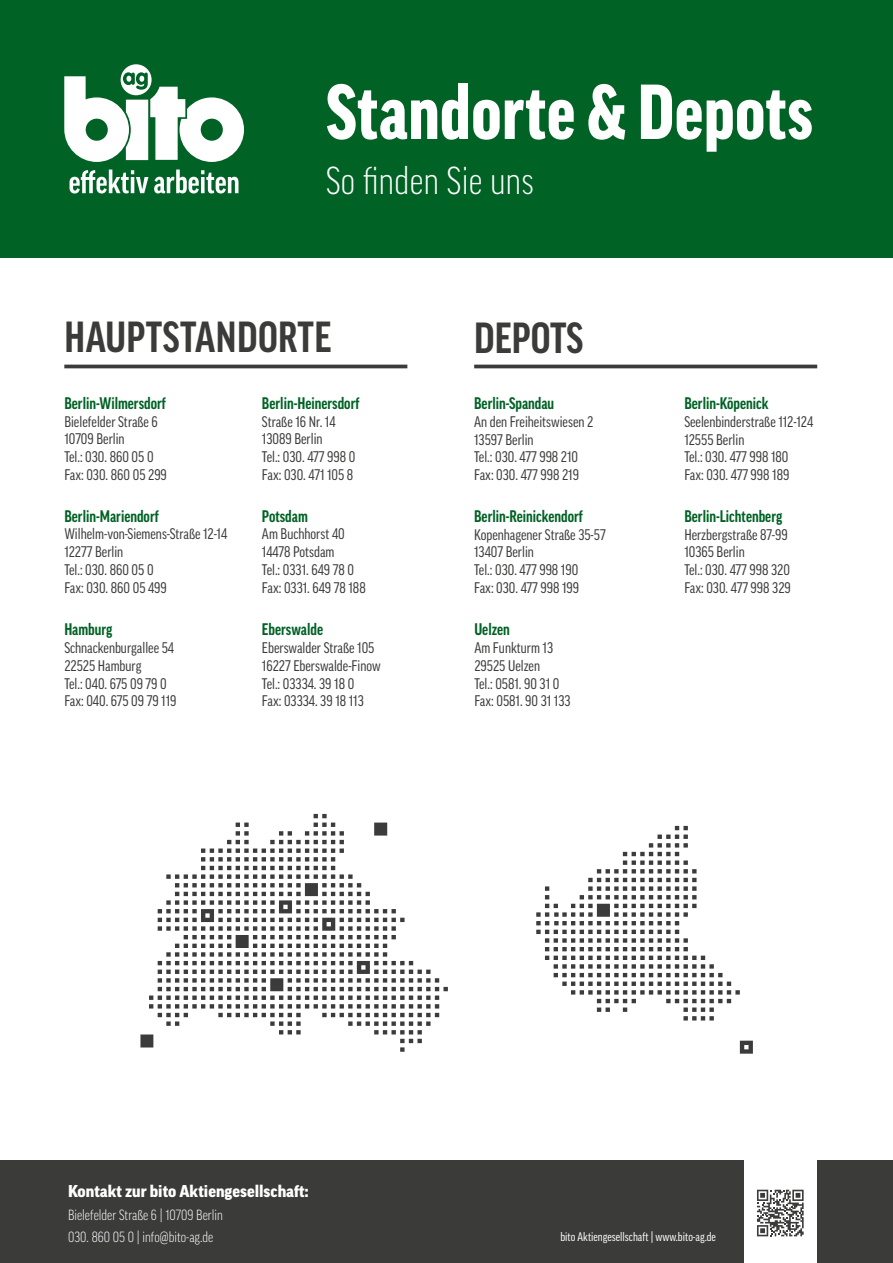
<style>
.page{position:relative;width:893px;height:1263px;background:#fff}
.page>*{position:absolute;margin:0;border:0;box-sizing:border-box;transform-origin:0 0}
.t1{font:900 condensed 75px "Good Pro";letter-spacing:.01em;color:#fff}
.t2{font:700 condensed 42px "Good Pro";letter-spacing:.01em;color:#3b3b3a}
.t3{font:300 condensed 37.5px "Good Pro";letter-spacing:.01em;color:#fff}
.t4{font:900 16.5px "Good Pro";color:#fff}
.t5{font:700 condensed 16.2px "Good Pro";color:#006125}
.t6{font:condensed 14.85px/17.9px "Good Pro";color:#3b3b3a}
.t7{font:300 condensed 14.25px/22.5px "Good Pro";color:#fff}
.t8{font:condensed 12px "Good Pro";color:#fff}
</style>
<div class="page">
<div style="left:0;top:0;width:893px;height:258px;background:#016225"></div>
<svg style="left:70px;top:170px;width:78px;height:23px"></svg>
<svg style="left:154px;top:170px;width:84px;height:23px"></svg>
<svg style="left:64px;top:64px;width:180px;height:98px"></svg>
<hr style="left:64px;top:365px;width:343px;height:3px;background:#3b3b3a">
<hr style="left:474px;top:365px;width:343px;height:3px;background:#3b3b3a">
<div style="left:140px;top:1034px;width:13px;height:13px;background:#3b3b3b"></div>
<svg style="left:149px;top:814px;width:299px;height:238px"></svg>
<svg style="left:536px;top:826px;width:204px;height:194px"></svg>
<svg style="left:740px;top:1041px;width:13px;height:13px"></svg>
<div style="left:0;top:1161px;width:893px;height:102px;background:#3b3b3a"></div>
<div style="left:744px;top:1155px;width:72px;height:108px;background:#fff"></div>
<svg style="left:757px;top:1190px;width:47px;height:46px"></svg>
<h1 class="t1" style="left:326px;top:70px;width:488px">Standorte &amp; Depots</h1>
<h3 class="t3" style="left:326px;top:160px;width:209px">So finden Sie uns</h3>
<h2 class="t2" style="left:65px;top:314px;width:268px">HAUPTSTANDORTE</h2>
<h2 class="t2" style="left:474px;top:314px;width:111px">DEPOTS</h2>
<p class="t5" style="left:64px;top:394px;width:103px">Berlin-Wilmersdorf</p>
<p class="t6" style="left:64px;top:412px;width:104px">Bielefelder Straße 6<br>10709 Berlin<br>Tel.: 030. 860 05 0<br>Fax: 030. 860 05 299</p>
<p class="t5" style="left:64px;top:507px;width:96px">Berlin-Mariendorf</p>
<p class="t6" style="left:64px;top:525px;width:164px">Wilhelm-von-Siemens-Straße 12-14<br>12277 Berlin<br>Tel.: 030. 860 05 0<br>Fax: 030. 860 05 499</p>
<p class="t5" style="left:64px;top:620px;width:50px">Hamburg</p>
<p class="t6" style="left:64px;top:639px;width:114px">Schnackenburgallee 54<br>22525 Hamburg<br>Tel.: 040. 675 09 79 0<br>Fax: 040. 675 09 79 119</p>
<p class="t5" style="left:262px;top:394px;width:99px">Berlin-Heinersdorf</p>
<p class="t6" style="left:262px;top:412px;width:95px">Straße 16 Nr. 14<br>13089 Berlin<br>Tel.: 030. 477 998 0<br>Fax: 030. 471 105 8</p>
<p class="t5" style="left:262px;top:507px;width:47px">Potsdam</p>
<p class="t6" style="left:262px;top:525px;width:105px">Am Buchhorst 40<br>14478 Potsdam<br>Tel.: 0331. 649 78 0<br>Fax: 0331. 649 78 188</p>
<p class="t5" style="left:262px;top:620px;width:63px">Eberswalde</p>
<p class="t6" style="left:262px;top:639px;width:120px">Eberswalder Straße 105<br>16227 Eberswalde-Finow<br>Tel.: 03334. 39 18 0<br>Fax: 03334. 39 18 113</p>
<p class="t5" style="left:474px;top:394px;width:82px">Berlin-Spandau</p>
<p class="t6" style="left:474px;top:413px;width:121px">An den Freiheitswiesen 2<br>13597 Berlin<br>Tel.: 030. 477 998 210<br>Fax: 030. 477 998 219</p>
<p class="t5" style="left:474px;top:507px;width:110px">Berlin-Reinickendorf</p>
<p class="t6" style="left:474px;top:525px;width:133px">Kopenhagener Straße 35-57<br>13407 Berlin<br>Tel.: 030. 477 998 190<br>Fax: 030. 477 998 199</p>
<p class="t5" style="left:474px;top:620px;width:37px">Uelzen</p>
<p class="t6" style="left:474px;top:639px;width:98px">Am Funkturm 13<br>29525 Uelzen<br>Tel.: 0581. 90 31 0<br>Fax: 0581. 90 31 133</p>
<p class="t5" style="left:684px;top:394px;width:86px">Berlin-Köpenick</p>
<p class="t6" style="left:684px;top:413px;width:130px">Seelenbinderstraße 112-124<br>12555 Berlin<br>Tel.: 030. 477 998 180<br>Fax: 030. 477 998 189</p>
<p class="t5" style="left:684px;top:507px;width:100px">Berlin-Lichtenberg</p>
<p class="t6" style="left:684px;top:525px;width:108px">Herzbergstraße 87-99<br>10365 Berlin<br>Tel.: 030. 477 998 320<br>Fax: 030. 477 998 329</p>
<p class="t4" style="left:68px;top:1182px;width:242px">Kontakt zur bito Aktiengesellschaft:</p>
<p class="t7" style="left:68px;top:1203px;width:156px">Bielefelder Straße 6 | 10709 Berlin<br>030. 860 05 0 | info@bito-ag.de</p>
<p class="t8" style="left:560px;top:1230px;width:157px">bito Aktiengesellschaft | www.bito-ag.de</p>
</div>
